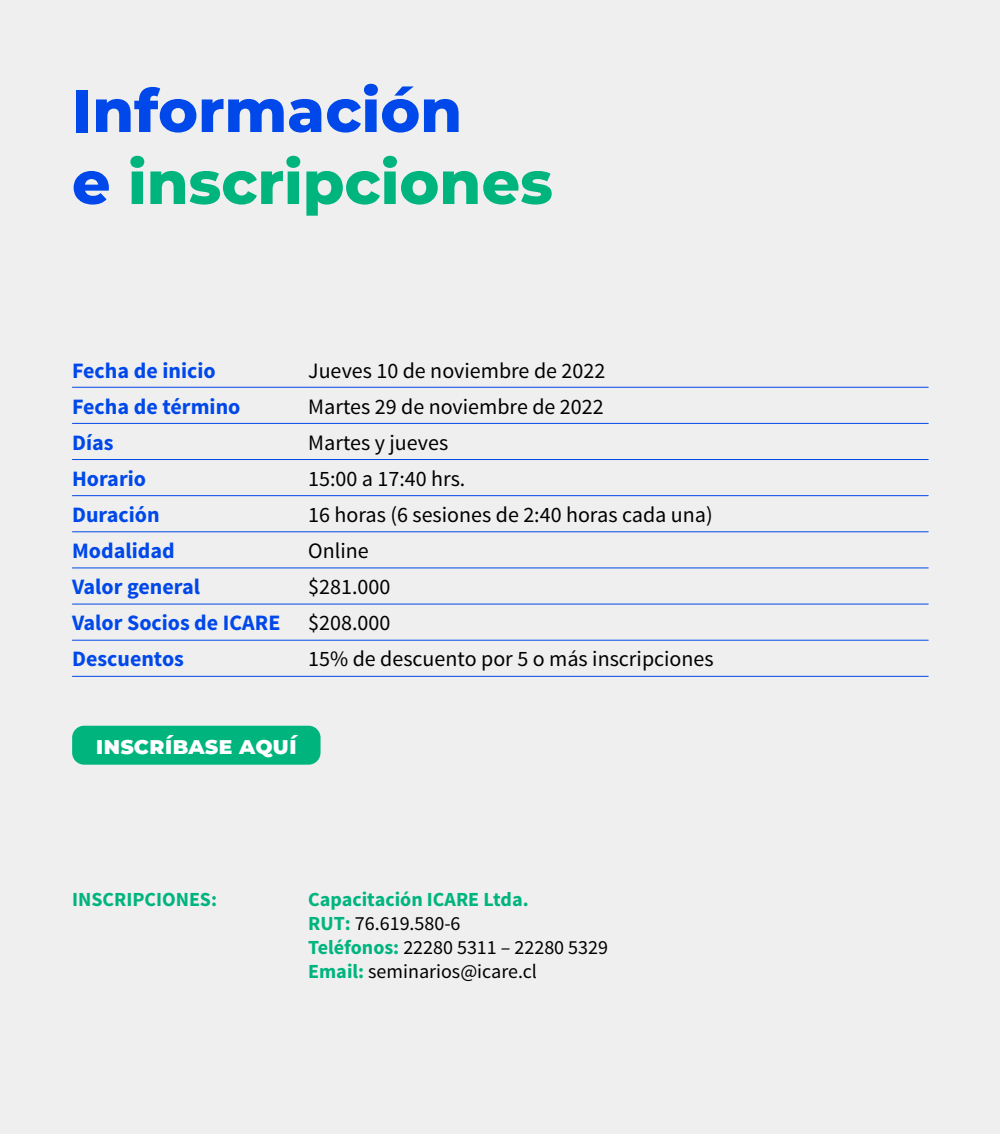
<style>
.page{position:relative;width:1000px;height:1134px;background:#efefef}
.page>*{position:absolute;margin:0;border:0;box-sizing:border-box;transform-origin:0 0}
.t1{font:800 60px/72px "Montserrat";color:#00b47e}
.t2{font:800 24px "Montserrat";color:#fff}
.t3{font:22px/36px "Source Sans Pro";color:#000}
.t4{font:700 22px/36px "Source Sans Pro";color:#0048e9}
.t5{font:20px/24px "Source Sans Pro";color:#000}
.t6{font:700 20px "Source Sans Pro";color:#00b47e}
.s1{color:#0048e9}
.s2{font-weight:700;color:#00b47e}
</style>
<div class="page">
<hr style="left:72px;top:387px;width:856px;height:1px;background:#0048e9">
<hr style="left:72px;top:423px;width:856px;height:1px;background:#0048e9">
<hr style="left:72px;top:459px;width:856px;height:1px;background:#0048e9">
<hr style="left:72px;top:495px;width:856px;height:1px;background:#0048e9">
<hr style="left:72px;top:531px;width:856px;height:1px;background:#0048e9">
<hr style="left:72px;top:567px;width:856px;height:1px;background:#0048e9">
<hr style="left:72px;top:604px;width:856px;height:1px;background:#0048e9">
<hr style="left:72px;top:640px;width:856px;height:1px;background:#0048e9">
<hr style="left:72px;top:676px;width:856px;height:1px;background:#0048e9">
<div style="left:72px;top:726px;width:249px;height:39px;background:#00b47e;border-radius:12px"></div>
<h1 class="t1" style="left:72px;top:71px;width:482px"><span class="s1">Información<br>e</span> inscripciones</h1>
<p class="t4" style="left:72px;top:354px;width:210px">Fecha de inicio<br>Fecha de término<br>Días<br>Horario<br>Duración<br>Modalidad<br>Valor general<br>Valor Socios de ICARE<br>Descuentos</p>
<p class="t3" style="left:308px;top:353px;width:407px">Jueves 10 de noviembre de 2022<br>Martes 29 de noviembre de 2022<br>Martes y jueves<br>15:00 a 17:40 hrs.<br>16 horas (6 sesiones de 2:40 horas cada una)<br>Online<br>$281.000<br>$208.000<br>15% de descuento por 5 o más inscripciones</p>
<p class="t2" style="left:96px;top:728px;width:203px">inscríbase aquí</p>
<p class="t6" style="left:72px;top:887px;width:146px">INSCRIPCIONES:</p>
<p class="t5" style="left:308px;top:888px;width:301px"><span class="s2">Capacitación ICARE Ltda.<br>RUT:</span> 76.619.580-6<br><span class="s2">Teléfonos:</span> 22280 5311 – 22280 5329<br><span class="s2">Email:</span> seminarios@icare.cl</p>
</div>
